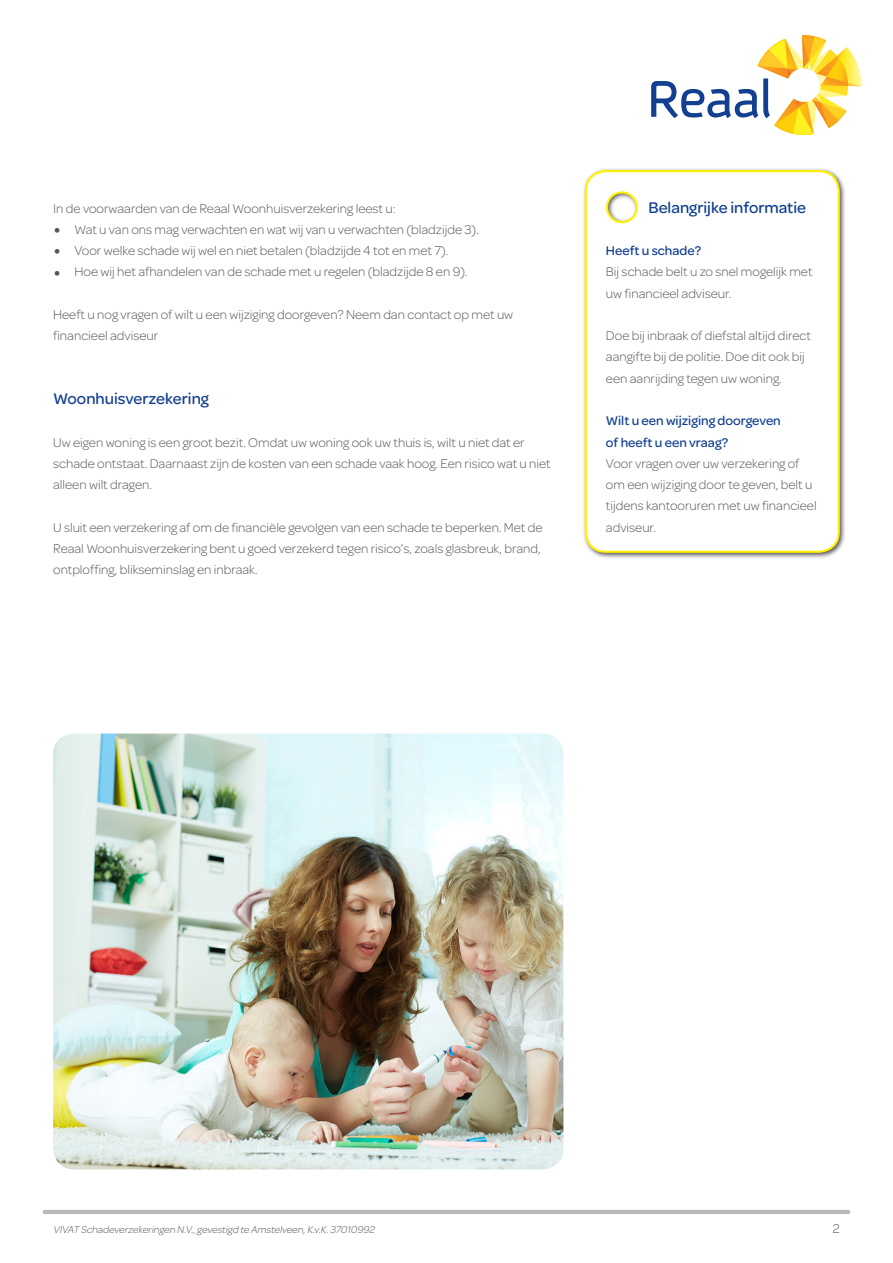
<style>
.page{position:relative;width:893px;height:1263px;background:#fff}
.page>*{position:absolute;margin:0;border:0;box-sizing:border-box;transform-origin:0 0}
._03_Kop_1{font:500 16.5px "Omnes";color:#123f90}
._06_Tekst_-_normaal{font:300 13.5px/21.3px "Omnes";color:#57585a}
._07_Tekst_-_inspring{font:300 13.5px "Omnes";color:#57585a}
._04_Kop_2{font:500 13.5px/21.3px "Omnes";color:#123f90}
._11_Voetnoot{font:italic 300 10.5px "Omnes";color:#57585a}
.s1{font-size:27px}
</style>
<div class="page">
<div style="left:582px;top:168px;width:265px;height:392px;background:#231f20;opacity:.75"></div>
<svg style="left:584px;top:169px;width:257px;height:385px"></svg>
<svg style="left:651px;top:35px;width:210px;height:100px"></svg>
<hr style="left:45px;top:1210px;width:803px;height:4px;background:#b8b9bc">
<img style="left:53px;top:733px;width:510px;height:436px">
<p class="_06_Tekst_-_normaal" style="left:53px;top:197px;width:344px">In de voorwaarden van de Reaal Woonhuisverzekering leest u:</p>
<p class="_07_Tekst_-_inspring" style="left:53px;top:220px;width:427px"><span class="s1">•</span> Wat u van ons mag verwachten en wat wij van u verwachten (bladzijde 3).</p>
<p class="_07_Tekst_-_inspring" style="left:53px;top:242px;width:397px"><span class="s1">•</span> Voor welke schade wij wel en niet betalen (bladzijde 4 tot en met 7).</p>
<p class="_07_Tekst_-_inspring" style="left:53px;top:263px;width:416px"><span class="s1">•</span> Hoe wij het afhandelen van de schade met u regelen (bladzijde 8 en 9).</p>
<p class="_06_Tekst_-_normaal" style="left:53px;top:303px;width:462px">Heeft u nog vragen of wilt u een wijziging doorgeven? Neem dan contact op met uw financieel adviseur</p>
<p class="_03_Kop_1" style="left:53px;top:387px;width:157px">Woonhuisverzekering</p>
<p class="_06_Tekst_-_normaal" style="left:53px;top:431px;width:499px">Uw eigen woning is een groot bezit. Omdat uw woning ook uw thuis is, wilt u niet dat er schade ontstaat. Daarnaast zijn de kosten van een schade vaak hoog. Een risico wat u niet alleen wilt dragen.</p>
<p class="_06_Tekst_-_normaal" style="left:53px;top:516px;width:491px">U sluit een verzekering af om de financiële gevolgen van een schade te beperken. Met de<br>Reaal Woonhuisverzekering bent u goed verzekerd tegen risico’s, zoals glasbreuk, brand, ontploffing, blikseminslag en inbraak.</p>
<p class="_03_Kop_1" style="left:648px;top:196px;width:159px">Belangrijke informatie</p>
<p class="_04_Kop_2" style="left:606px;top:239px;width:97px">Heeft u schade?</p>
<p class="_06_Tekst_-_normaal" style="left:606px;top:261px;width:208px">Bij schade belt u zo snel mogelijk met uw financieel adviseur.</p>
<p class="_06_Tekst_-_normaal" style="left:606px;top:325px;width:206px">Doe bij inbraak of diefstal altijd direct aangifte bij de politie. Doe dit ook bij een aanrijding tegen uw woning.</p>
<p class="_04_Kop_2" style="left:606px;top:409px;width:176px">Wilt u een wijziging doorgeven of heeft u een vraag?</p>
<p class="_06_Tekst_-_normaal" style="left:606px;top:452px;width:212px">Voor vragen over uw verzekering of om een wijziging door te geven, belt u tijdens kantooruren met uw financieel adviseur.</p>
<p class="_11_Voetnoot" style="left:53px;top:1223px;width:325px">VIVAT Schadeverzekeringen N.V.,gevestigd te Amstelveen,K.v.K.37010992</p>
<p class="_06_Tekst_-_normaal" style="left:833px;top:1218px;width:8px">2</p>
</div>
